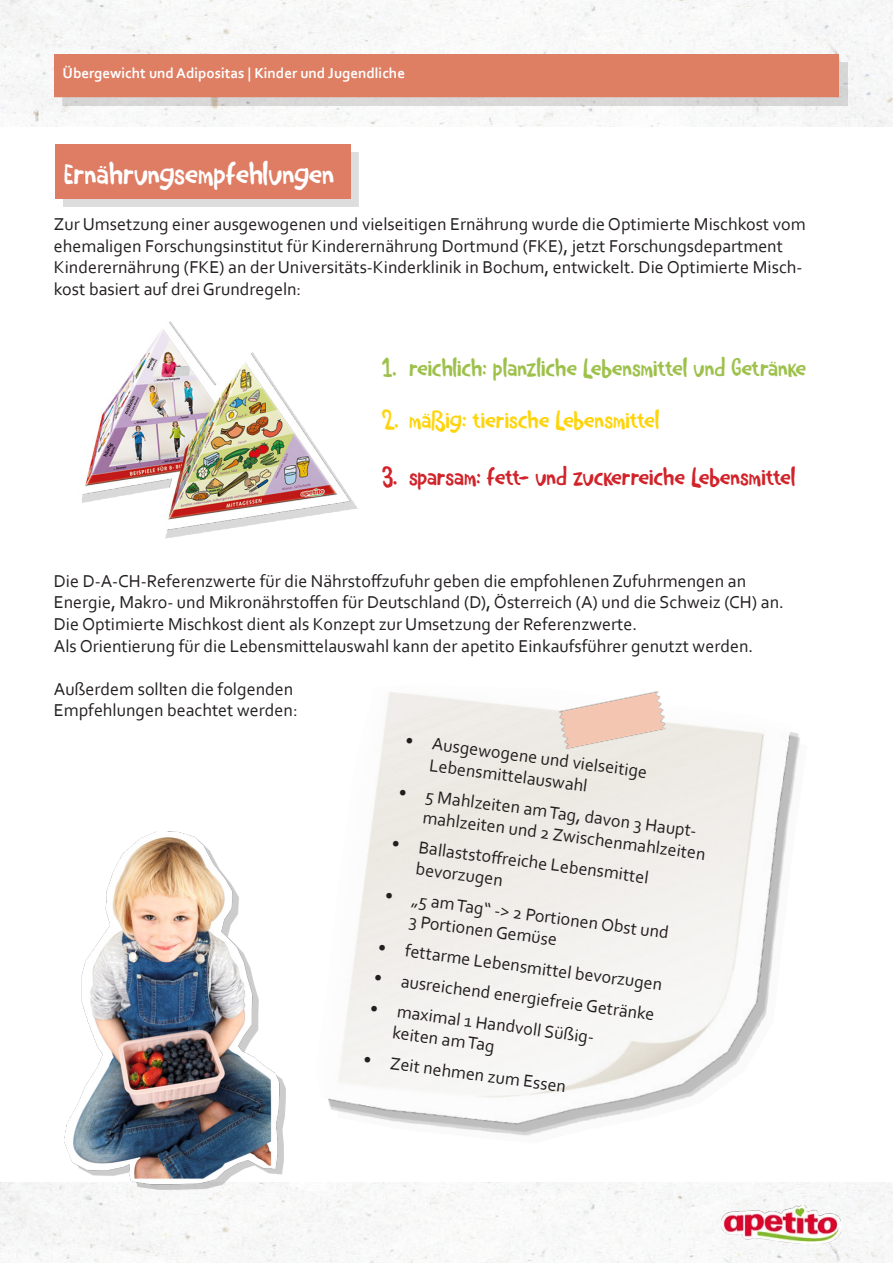
<style>
.page{position:relative;width:893px;height:1263px;background:#fff}
.page>*{position:absolute;margin:0;border:0;box-sizing:border-box;transform-origin:0 0}
.t1{font:30px "Daft Brush Text";color:#fff}
.t2{font:24px "Daft Brush Text";color:#9ec14c}
.t3{font:24px "Daft Brush Text";color:#d1232a}
.t4{font:24px "Daft Brush Text";color:#fed40c}
.t5{font:18px/21.6px "Corbel";color:#231f20}
.t6{font:700 15px "Corbel";color:#fff}
</style>
<div class="page">
<img style="left:0;top:0;width:893px;height:126px">
<div style="left:62px;top:62px;width:785px;height:44px;background:#231f20;opacity:.15"></div>
<div style="left:54px;top:54px;width:785px;height:43px;background:#de7e63"></div>
<div style="left:0;top:1182px;width:167px;height:81px;background:#f6f7f6"></div>
<img style="left:167px;top:692px;width:726px;height:571px">
<img style="left:82px;top:199px;width:277px;height:340px">
<div style="left:63px;top:152px;width:295px;height:55px;background:#dedddd"></div>
<div style="left:56px;top:145px;width:295px;height:54px;background:#de7c64"></div>
<img style="left:553px;top:691px;width:119px;height:68px">
<img style="left:64px;top:831px;width:221px;height:358px">
<img style="left:722px;top:1205px;width:119px;height:38px">
<p class="t6" style="left:63px;top:63px;width:344px">Übergewicht und Adipositas | Kinder und Jugendliche</p>
<p class="t1" style="left:64px;top:153px;width:272px">Ernährungsempfehlungen</p>
<p class="t5" style="left:54px;top:213px;width:753px">Zur Umsetzung einer ausgewogenen und vielseitigen Ernährung wurde die Optimierte Mischkost vom ehemaligen Forschungsinstitut für Kinderernährung Dortmund (FKE), jetzt Forschungsdepartment</p>
<p class="t5" style="left:54px;top:256px;width:750px">Kinderernährung (FKE) an der Universitäts-Kinderklinik in Bochum, entwickelt. Die Optimierte Misch&shy;kost basiert auf drei Grundregeln:</p>
<p class="t2" style="left:382px;top:351px;width:426px">1. reichlich: planzliche Lebensmittel und Getränke</p>
<p class="t4" style="left:382px;top:403px;width:279px">2. mäßig: tierische Lebensmittel</p>
<p class="t3" style="left:382px;top:461px;width:415px">3. sparsam: fett- und zuckerreiche Lebensmittel</p>
<p class="t5" style="left:54px;top:569px;width:731px">Die D-A-CH-Referenzwerte für die Nährstoffzufuhr geben die empfohlenen Zufuhrmengen an Energie, Makro- und Mikronährstoffen für Deutschland (D), Österreich (A) und die Schweiz (CH) an.<br>Die Optimierte Mischkost dient als Konzept zur Umsetzung der Referenzwerte.<br>Als Orientierung für die Lebensmittelauswahl kann der apetito Einkaufsführer genutzt werden.</p>
<p class="t5" style="left:54px;top:677px;width:241px">Außerdem sollten die folgenden</p>
<p class="t5" style="left:54px;top:699px;width:245px">Empfehlungen beachtet werden:</p>
<p class="t5" style="left:433px;top:733px;width:218px;text-indent:-27px;rotate:7deg">• Ausgewogene und vielseitige<br>Lebensmittelauswahl</p>
<p class="t5" style="left:427px;top:785px;width:287px;text-indent:-27px;rotate:7deg">• 5 Mahlzeiten am Tag, davon 3 Haupt&shy;mahlzeiten und 2 Zwischenmahlzeiten</p>
<p class="t5" style="left:420px;top:837px;width:233px;line-height:21.1px;text-indent:-27px;rotate:7deg">• Ballaststoff reiche Lebensmittel bevorzugen</p>
<p class="t5" style="left:413px;top:889px;width:261px;line-height:21px;text-indent:-27px;rotate:7deg">• „5 am Tag“ -&gt; 2 Portionen Obst und<br>3 Portionen Gemüse</p>
<p class="t5" style="left:380px;top:937px;width:288px;rotate:7deg">• fettarme Lebensmittel bevorzugen</p>
<p class="t5" style="left:376px;top:967px;width:284px;rotate:7deg">• ausreichend energiefreie Getränke</p>
<p class="t5" style="left:372px;top:998px;width:227px;rotate:7deg">• maximal 1 Handvoll Süßig-</p>
<p class="t5" style="left:394px;top:1021px;width:105px;rotate:7deg">keiten am Tag</p>
<p class="t5" style="left:365px;top:1049px;width:206px;rotate:7deg">• Zeit nehmen zum Essen</p>
</div>
